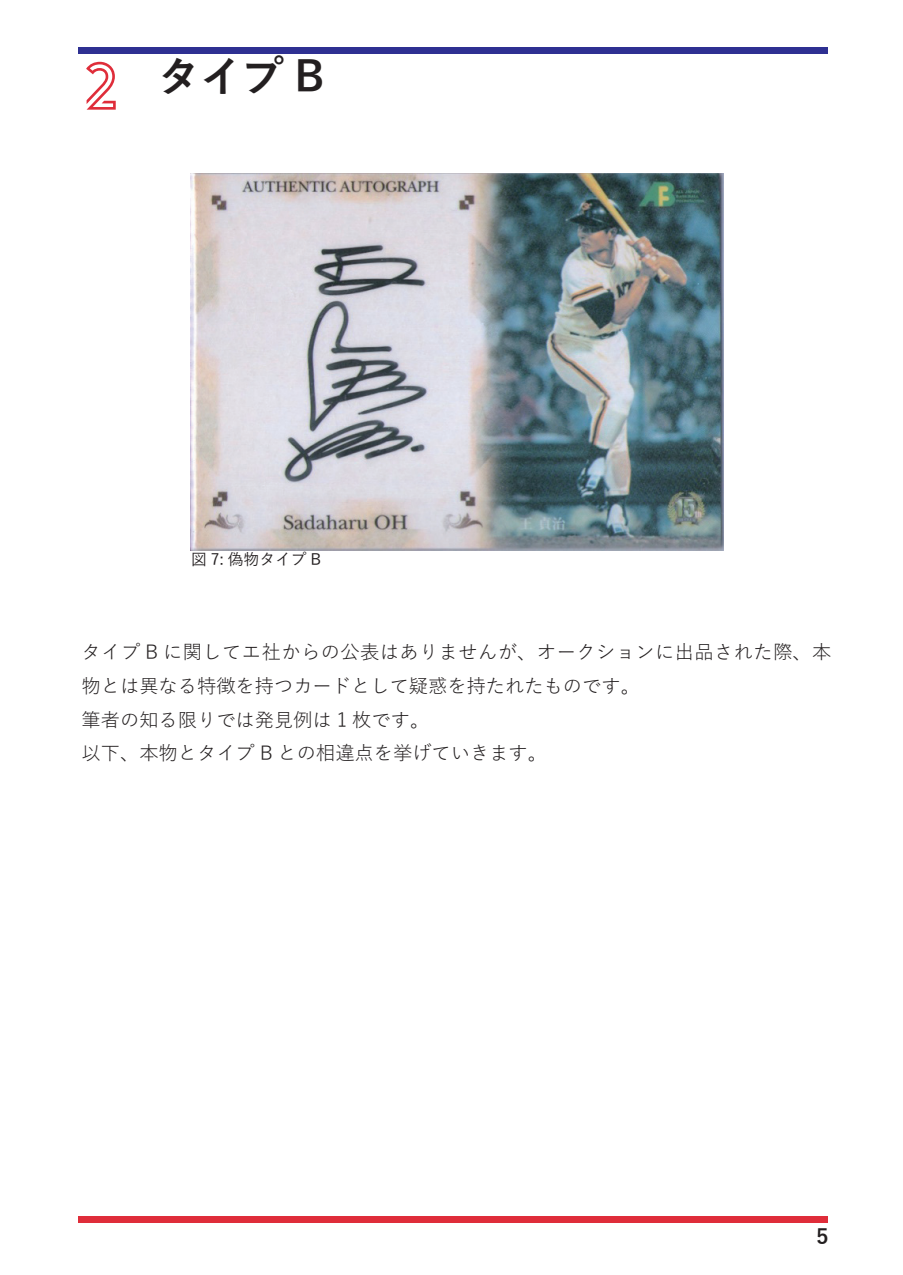
<style>
.page{position:relative;width:903px;height:1275px;background:#fff}
.page>*{position:absolute;margin:0;border:0;box-sizing:border-box;transform-origin:0 0}
.t1{font:700 42px "Yu Gothic";color:#231f20}
.t2{font:700 21px "Yu Gothic";color:#231f20}
.t3{font:19.25px/33.6px "Yu Gothic";color:#231f20}
.t4{font:500 15.75px "Yu Gothic";color:#231f20}
.s1{font-family:"LIBRARY3 AM";font-weight:400;font-size:63px;color:#df2d3a}
</style>
<div class="page">
<div style="left:78px;top:47px;width:750px;height:7px;background:#2e3092"></div>
<div style="left:78px;top:1216px;width:750px;height:7px;background:#df2d3a"></div>
<img style="left:190px;top:174px;width:533px;height:377px">
<h1 class="t1" style="left:82px;top:53px;width:244px"><span class="s1">2</span> タイプ B</h1>
<p class="t4" style="left:191px;top:544px;width:132px">図 7: 偽物タイプ B</p>
<p class="t3" style="left:82px;top:633px;width:751px">タイプ B に関してエ社からの公表はありませんが、オークションに出品された際、本物とは異なる特徴を持つカードとして疑惑を持たれたものです。<br>筆者の知る限りでは発見例は 1 枚です。<br>以下、本物とタイプ B との相違点を挙げていきます。</p>
<p class="t2" style="left:816px;top:1224px;width:14px">5</p>
</div>
